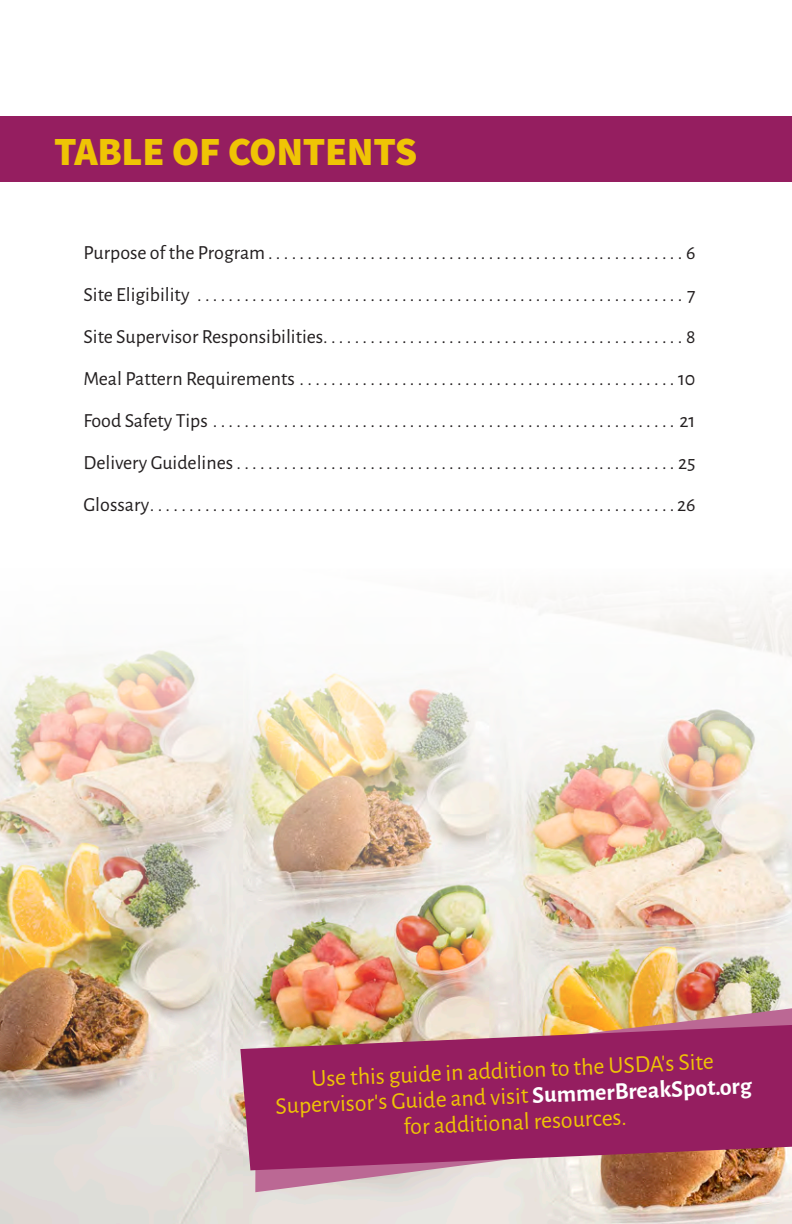
<style>
.page{position:relative;width:792px;height:1224px;background:#fff}
.page>*{position:absolute;margin:0;border:0;box-sizing:border-box;transform-origin:0 0}
.Section_header{font:900 40px "Source Sans Pro";letter-spacing:-.01em;color:#efc405}
.t1{font:24px/26px "Alegreya Sans";color:#efc405;text-align:center}
.t2{font:20px "Alegreya Sans";color:#231f20}
.s1{font-weight:700;color:#fff}
</style>
<div class="page">
<img style="left:0;top:591px;width:792px;height:633px">
<div style="left:0;top:117px;width:792px;height:65px;background:#951e60"></div>
<svg style="left:255px;top:1170px;width:288px;height:22px;background:#d7bbc4"></svg>
<img style="left:519px;top:1008px;width:273px;height:17px">
<svg style="left:240px;top:1025px;width:552px;height:145px;background:#9e3667"></svg>
<p class="Section_header" style="left:54px;top:124px;width:365px">TABLE OF CONTENTS</p>
<p class="t2" style="left:84px;top:239px;width:614px">Purpose of the Program . . . . . . . . . . . . . . . . . . . . . . . . . . . . . . . . . . . . . . . . . . . . . . . . . . . . . 6</p>
<p class="t2" style="left:84px;top:281px;width:614px">Site Eligibility . . . . . . . . . . . . . . . . . . . . . . . . . . . . . . . . . . . . . . . . . . . . . . . . . . . . . . . . . . . . . . 7</p>
<p class="t2" style="left:84px;top:323px;width:614px">Site Supervisor Responsibilities . . . . . . . . . . . . . . . . . . . . . . . . . . . . . . . . . . . . . . . . . . . . . . 8</p>
<p class="t2" style="left:84px;top:365px;width:613px">Meal Pattern Requirements . . . . . . . . . . . . . . . . . . . . . . . . . . . . . . . . . . . . . . . . . . . . . . . . 10</p>
<p class="t2" style="left:84px;top:407px;width:614px">Food Safety Tips . . . . . . . . . . . . . . . . . . . . . . . . . . . . . . . . . . . . . . . . . . . . . . . . . . . . . . . . . . . 21</p>
<p class="t2" style="left:84px;top:449px;width:613px">Delivery Guidelines . . . . . . . . . . . . . . . . . . . . . . . . . . . . . . . . . . . . . . . . . . . . . . . . . . . . . . . . 25</p>
<p class="t2" style="left:84px;top:491px;width:614px">Glossary . . . . . . . . . . . . . . . . . . . . . . . . . . . . . . . . . . . . . . . . . . . . . . . . . . . . . . . . . . . . . . . . . . 26</p>
<p class="t1" style="left:274px;top:1064px;width:478px;rotate:-2deg">Use this guide in addition to the USDA's Site<br>Supervisor's Guide and visit <span class="s1">SummerBreakSpot.org </span>for additional resources.</p>
</div>
